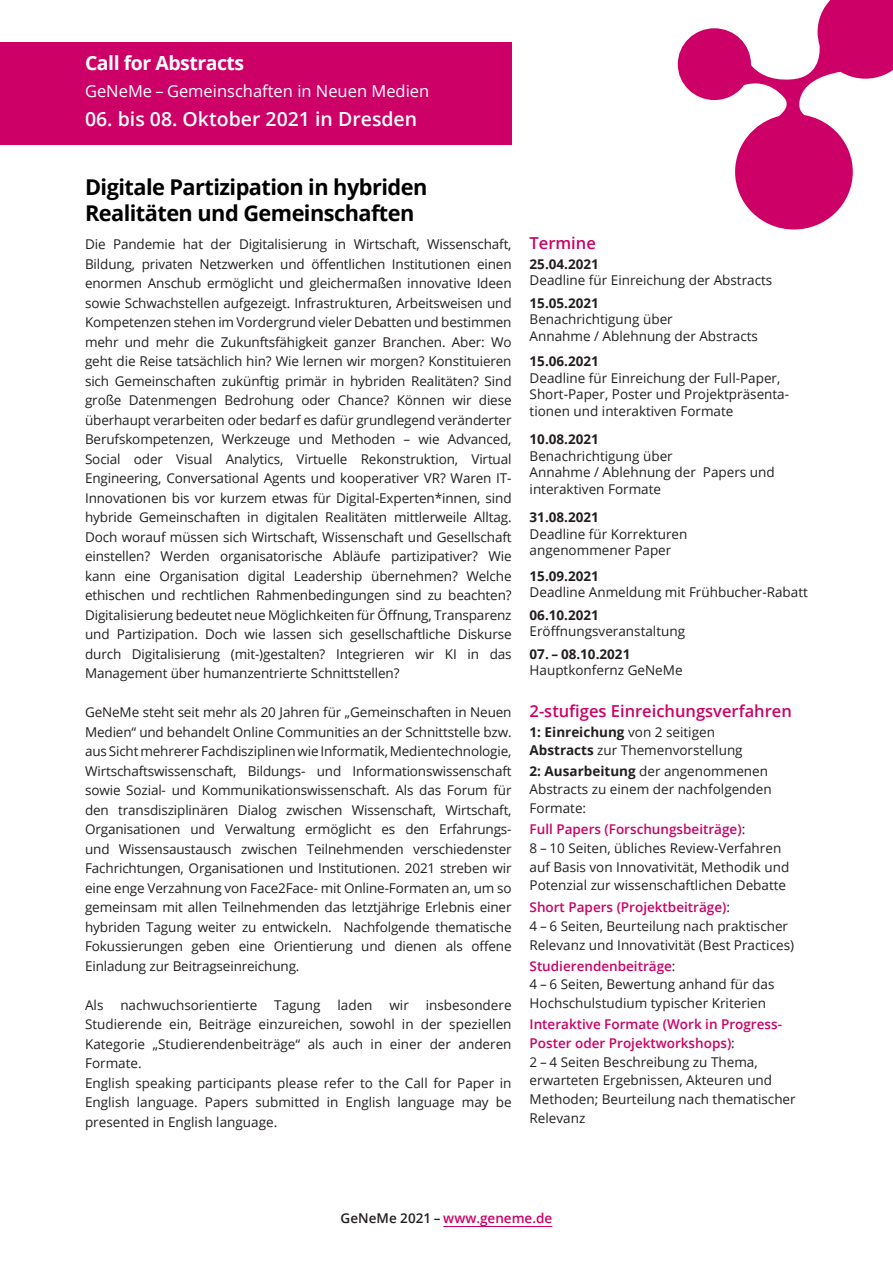
<style>
.page{position:relative;width:893px;height:1263px;background:#fff}
.page>*{position:absolute;margin:0;border:0;box-sizing:border-box;transform-origin:0 0}
.t1{font:700 21.75px/26.1px "Open Sans";letter-spacing:-.025em;color:#000}
.Datum{font:600 19.5px "Open Sans";color:#fff}
.Call{font:700 19.5px "Open Sans";letter-spacing:-.025em;color:#fff}
.Überschrift_1{font:600 16.5px "Open Sans";color:#c06}
.GeNeMe{font:16.5px "Open Sans";color:#fff}
.Text{font:13.5px/19.5px "Open Sans";letter-spacing:-.01em;color:#231f20;text-align:justify}
.Paperformate{font:13.5px/18.8px "Open Sans";color:#231f20}
.Termine{font:13.5px/16.5px "Open Sans";color:#231f20}
.Track_Text{font:13.5px/19.5px "Open Sans";color:#231f20;text-align:justify}
._2Stufig_Ende{font:13.5px/18.8px "Open Sans";color:#231f20}
.Fusszeile{font:600 13.5px "Open Sans";color:#c06}
.s1{font-weight:700}
.s2{font-weight:600;color:#c06}
.s3{color:#231f20}
</style>
<div class="page">
<div style="left:0;top:42px;width:512px;height:103px;background:#c06"></div>
<hr style="left:443px;top:1226px;width:109px;height:1px;background:#c06">
<svg style="left:678px;top:0;width:215px;height:230px"></svg>
<p class="Call" style="left:85px;top:49px;width:161px">Call for Abstracts</p>
<p class="GeNeMe" style="left:85px;top:79px;width:346px">GeNeMe – Gemeinschaften in Neuen Medien</p>
<p class="Datum" style="left:85px;top:106px;width:334px">06. bis 08. Oktober 2021 in Dresden</p>
<p class="t1" style="left:85px;top:173px;width:344px">Digitale Partizipation in hybriden<br>Realitäten und Gemeinschaften</p>
<p class="Text" style="left:85px;top:234px;width:428px">Die Pandemie hat der Digitalisierung in Wirtschaft, Wissenschaft, Bildung, privaten Netzwerken und öffentlichen Institutionen einen enormen Anschub ermöglicht und gleichermaßen innovative Ideen sowie Schwachstellen aufgezeigt. Infrastrukturen, Arbeitsweisen und Kompetenzen stehen im Vordergrund vieler Debatten und bestimmen mehr und mehr die Zukunftsfähigkeit ganzer Branchen. Aber: Wo geht die Reise tatsächlich hin? Wie lernen wir morgen? Konstituieren sich Gemeinschaften zukünftig primär in hybriden Realitäten? Sind große Datenmengen Bedrohung oder Chance? Können wir diese überhaupt verarbeiten oder bedarf es dafür grundlegend veränderter Berufskompetenzen, Werkzeuge und Methoden – wie Advanced, Social oder Visual Analytics, Virtuelle Rekonstruktion, Virtual Engineering, Conversational Agents und kooperativer VR? Waren IT-Innovationen bis vor kurzem etwas für Digital-Experten*innen, sind hybride Gemeinschaften in digitalen Realitäten mittlerweile Alltag.<br>Doch worauf müssen sich Wirtschaft, Wissenschaft und Gesellschaft einstellen? Werden organisatorische Abläufe partizipativer? Wie kann eine Organisation digital Leadership übernehmen? Welche ethischen und rechtlichen Rahmenbedingungen sind zu beachten?<br>Digitalisierung bedeutet neue Möglichkeiten für Öffnung, Transparenz und Partizipation. Doch wie lassen sich gesellschaftliche Diskurse durch Digitalisierung (mit-)gestalten? Integrieren wir KI in das Management über humanzentrierte Schnittstellen?</p>
<p class="Text" style="left:85px;top:702px;width:428px">GeNeMe steht seit mehr als 20 Jahren für „Gemeinschaften in Neuen Medien“ und behandelt Online Communities an der Schnittstelle bzw. aus Sicht mehrerer Fachdisziplinen wie Informatik, Medientechnologie, Wirtschaftswissenschaft, Bildungs- und Informationswissenschaft sowie Sozial- und Kommunikationswissenschaft. Als das Forum für den transdisziplinären Dialog zwischen Wissenschaft, Wirtschaft, Organisationen und Verwaltung ermöglicht es den Erfahrungs&shy;und Wissensaustausch zwischen Teilnehmenden verschiedenster Fachrichtungen, Organisationen und Institutionen. 2021 streben wir eine enge Verzahnung von Face2Face- mit Online-Formaten an, um so gemeinsam mit allen Teilnehmenden das letztjährige Erlebnis einer hybriden Tagung weiter zu entwickeln. Nachfolgende thematische Fokussierungen geben eine Orientierung und dienen als offene Einladung zur Beitragseinreichung.</p>
<p class="Track_Text" style="left:85px;top:995px;width:20px">Als</p>
<p class="Track_Text" style="left:120px;top:995px;width:138px">nachwuchsorientierte</p>
<p class="Track_Text" style="left:274px;top:995px;width:48px">Tagung</p>
<p class="Track_Text" style="left:337px;top:995px;width:37px">laden</p>
<p class="Track_Text" style="left:389px;top:995px;width:21px">wir</p>
<p class="Track_Text" style="left:85px;top:995px;width:428px;text-indent:341px">insbesondere Studierende ein, Beiträge einzureichen, sowohl in der speziellen Kategorie „Studierendenbeiträge“ als auch in einer der anderen Formate.</p>
<p class="Track_Text" style="left:85px;top:1073px;width:428px">English speaking participants please refer to the Call for Paper in English language. Papers submitted in English language may be presented in English language.</p>
<p class="Überschrift_1" style="left:530px;top:232px;width:68px">Termine</p>
<p class="Termine" style="left:530px;top:255px;width:244px"><span class="s1">25.04.2021<br></span>Deadline für Einreichung der Abstracts</p>
<p class="Termine" style="left:530px;top:294px;width:230px"><span class="s1">15.05.2021<br></span>Benachrichtigung über<br>Annahme / Ablehnung der Abstracts</p>
<p class="Termine" style="left:530px;top:353px;width:261px"><span class="s1">15.06.2021<br></span>Deadline für Einreichung der Full-Paper,<br>Short-Paper, Poster und Projektpräsenta&shy;tionen und interaktiven Formate</p>
<p class="Termine" style="left:530px;top:431px;width:247px"><span class="s1">10.08.2021<br></span>Benachrichtigung über<br>Annahme / Ablehnung der Papers und interaktiven Formate</p>
<p class="Termine" style="left:530px;top:509px;width:159px"><span class="s1">31.08.2021<br></span>Deadline für Korrekturen angenommener Paper</p>
<p class="Termine" style="left:530px;top:567px;width:280px"><span class="s1">15.09.2021<br></span>Deadline Anmeldung mit Frühbucher-Rabatt</p>
<p class="Termine" style="left:530px;top:606px;width:157px"><span class="s1">06.10.2021<br></span>Eröffnungsveranstaltung</p>
<p class="Termine" style="left:530px;top:645px;width:155px"><span class="s1">07. – 08.10.2021<br></span>Hauptkonfernz GeNeMe</p>
<p class="Überschrift_1" style="left:530px;top:700px;width:264px">2-stufiges Einreichungsverfahren</p>
<p class="_2Stufig_Ende" style="left:530px;top:722px;width:215px"><span class="s1">1: Einreichung</span> von 2 seitigen<br><span class="s1">Abstracts</span> zur Themenvorstellung</p>
<p class="_2Stufig_Ende" style="left:530px;top:761px;width:244px"><span class="s1">2: Ausarbeitung</span> der angenommenen<br>Abstracts zu einem der nachfolgenden<br>Formate:</p>
<p class="Paperformate" style="left:530px;top:819px;width:261px"><span class="s2">Full Papers (Forschungsbeiträge)</span>:<br>8 – 10 Seiten, übliches Review-Verfahren auf Basis von Innovativität, Methodik und Potenzial zur wissenschaftlichen Debatte</p>
<p class="Paperformate" style="left:530px;top:897px;width:266px"><span class="s2">Short Papers (Projektbeiträge)</span>:<br>4 – 6 Seiten, Beurteilung nach praktischer<br>Relevanz und Innovativität (Best Practices)</p>
<p class="Paperformate" style="left:530px;top:956px;width:246px"><span class="s2">Studierendenbeiträge</span>:<br>4 – 6 Seiten, Bewertung anhand für das<br>Hochschulstudium typischer Kriterien</p>
<p class="Paperformate" style="left:530px;top:1014px;width:268px"><span class="s2">Interaktive Formate (Work in Progress-Poster oder Projektworkshops)</span>:<br>2 – 4 Seiten Beschreibung zu Thema, erwarteten Ergebnissen, Akteuren und Methoden; Beurteilung nach thematischer Relevanz</p>
<p class="Fusszeile" style="left:341px;top:1209px;width:213px"><span class="s3">GeNeMe 2021 –</span> www.geneme.de</p>
</div>
